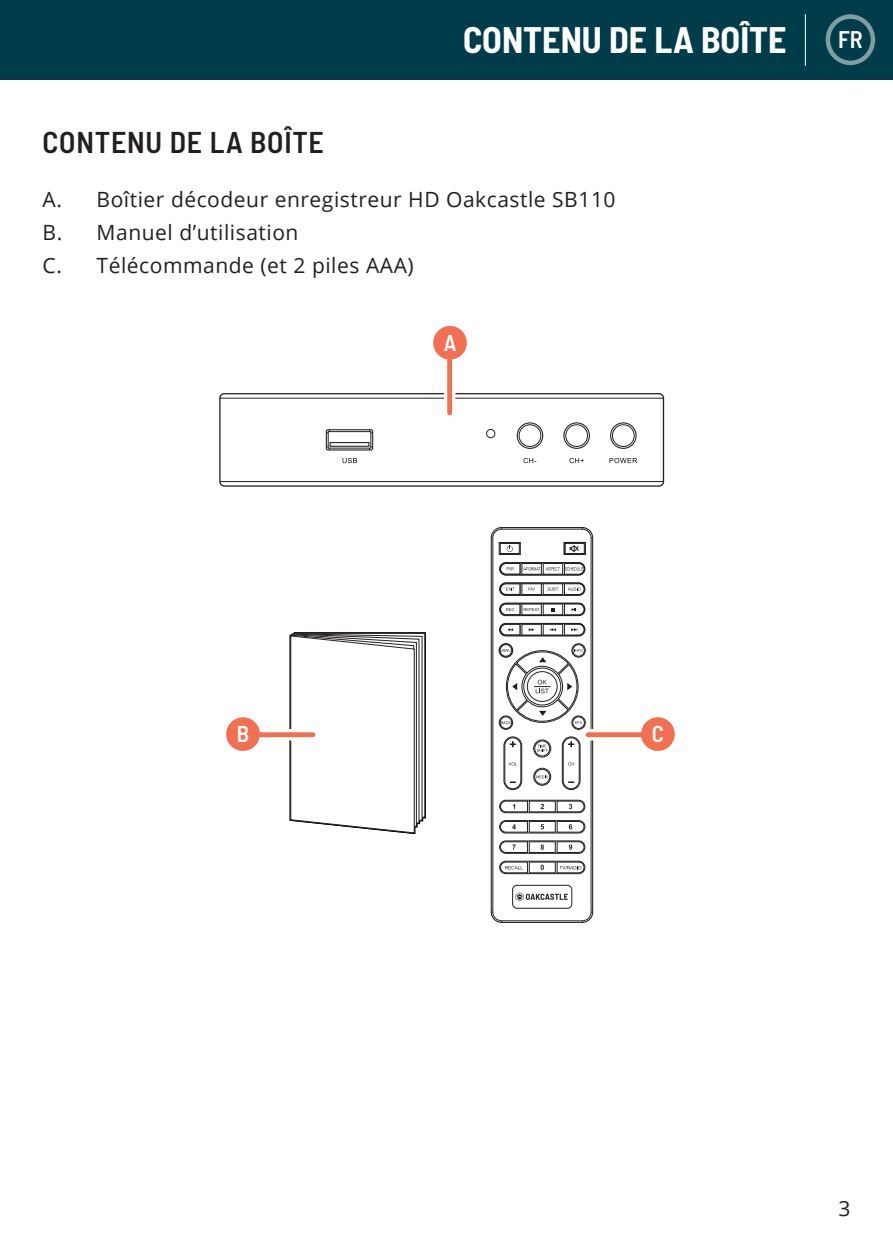
<style>
.page{position:relative;width:893px;height:1259px;background:#fff}
.page>*{position:absolute;margin:0;border:0;box-sizing:border-box;transform-origin:0 0}
.Page_Heading{font:700 semi-condensed 36px "Barlow";color:#fff}
.Section_Header{font:600 semi-condensed 30px "Barlow";letter-spacing:.025em;color:#231f20}
.t1{font:600 semi-condensed 24px "Barlow";color:#fff}
.t2{font:600 semi-condensed 22.8px "Barlow";color:#fff}
.t3{font:21px "Open Sans";letter-spacing:.025em;color:#231f20}
</style>
<div class="page">
<div style="left:0;top:0;width:892px;height:80px;background:#003c49"></div>
<hr style="left:804px;top:14px;width:1px;height:52px;background:#fff">
<div style="left:825px;top:14px;width:49px;height:51px;border:4px solid #fff;border-radius:50%"></div>
<svg style="left:289px;top:632px;width:135px;height:202px"></svg>
<div style="left:490px;top:527px;width:103px;height:396px;border:1px solid #231f20;border-radius:10px"></div>
<div style="left:533px;top:768px;width:17px;height:17px;border:1px solid #231f20;border-radius:50%"></div>
<div style="left:534px;top:769px;width:15px;height:15px;border:1px solid #231f20;border-radius:50%"></div>
<div style="left:498px;top:542px;width:22px;height:13px;border:1px solid #231f20"></div>
<div style="left:500px;top:543px;width:19px;height:10px;border:1px solid #231f20"></div>
<svg style="left:506px;top:545px;width:6px;height:7px"></svg>
<div style="left:533px;top:739px;width:18px;height:18px;border:1px solid #231f20;border-radius:50%"></div>
<div style="left:534px;top:741px;width:15px;height:15px;border:1px solid #231f20;border-radius:50%"></div>
<div style="left:563px;top:542px;width:22px;height:13px;border:1px solid #231f20"></div>
<svg style="left:569px;top:545px;width:9px;height:7px"></svg>
<svg style="left:536px;top:775px;width:12px;height:3px"></svg>
<svg style="left:536px;top:744px;width:11px;height:8px"></svg>
<div style="left:499px;top:861px;width:86px;height:13px;border:1px solid #231f20;border-radius:6px"></div>
<svg style="left:556px;top:862px;width:28px;height:11px"></svg>
<svg style="left:500px;top:862px;width:27px;height:11px"></svg>
<svg style="left:540px;top:864px;width:3px;height:6px"></svg>
<div style="left:499px;top:840px;width:86px;height:13px;border:1px solid #231f20;border-radius:6px"></div>
<svg style="left:540px;top:844px;width:3px;height:5px"></svg>
<svg style="left:556px;top:841px;width:28px;height:11px"></svg>
<svg style="left:500px;top:841px;width:27px;height:11px"></svg>
<div style="left:499px;top:820px;width:86px;height:13px;border:1px solid #231f20;border-radius:6px"></div>
<svg style="left:540px;top:824px;width:4px;height:5px"></svg>
<svg style="left:556px;top:821px;width:28px;height:11px"></svg>
<svg style="left:500px;top:821px;width:27px;height:11px"></svg>
<div style="left:499px;top:800px;width:86px;height:13px;border:1px solid #231f20;border-radius:6px"></div>
<svg style="left:556px;top:801px;width:28px;height:11px"></svg>
<svg style="left:500px;top:801px;width:27px;height:11px"></svg>
<div style="left:562px;top:737px;width:17px;height:52px;border:1px solid #231f20;border-radius:8px"></div>
<svg style="left:568px;top:741px;width:5px;height:6px"></svg>
<div style="left:561px;top:736px;width:19px;height:54px;border:1px solid #231f20;border-radius:9px"></div>
<svg style="left:568px;top:762px;width:5px;height:3px"></svg>
<div style="left:499px;top:562px;width:86px;height:13px;border:1px solid #231f20;border-radius:6px"></div>
<div style="left:499px;top:643px;width:13px;height:14px;border:1px solid #57585a;border-radius:50%"></div>
<div style="left:498px;top:643px;width:14px;height:14px;border:1px solid #231f20;border-radius:50%"></div>
<div style="left:499px;top:644px;width:12px;height:12px;border:1px solid #231f20;border-radius:50%"></div>
<div style="left:571px;top:643px;width:14px;height:14px;border:1px solid #231f20;border-radius:50%"></div>
<div style="left:572px;top:644px;width:12px;height:12px;border:1px solid #231f20;border-radius:50%"></div>
<div style="left:571px;top:715px;width:14px;height:14px;border:1px solid #231f20;border-radius:50%"></div>
<div style="left:572px;top:716px;width:12px;height:12px;border:1px solid #231f20;border-radius:50%"></div>
<div style="left:498px;top:715px;width:14px;height:14px;border:1px solid #231f20;border-radius:50%"></div>
<div style="left:499px;top:716px;width:12px;height:12px;border:1px solid #231f20;border-radius:50%"></div>
<div style="left:504px;top:737px;width:16px;height:52px;border:1px solid #231f20;border-radius:8px"></div>
<svg style="left:510px;top:741px;width:5px;height:6px"></svg>
<svg style="left:508px;top:762px;width:8px;height:3px"></svg>
<div style="left:503px;top:736px;width:18px;height:54px;border:1px solid #231f20;border-radius:9px"></div>
<div style="left:499px;top:623px;width:86px;height:13px;border:1px solid #231f20;border-radius:6px"></div>
<hr style="left:505px;top:623px;width:73px;height:1px;background:#231f20">
<hr style="left:505px;top:635px;width:73px;height:1px;background:#231f20">
<svg style="left:528px;top:628px;width:6px;height:3px"></svg>
<svg style="left:549px;top:628px;width:6px;height:3px"></svg>
<svg style="left:564px;top:623px;width:20px;height:13px"></svg>
<svg style="left:499px;top:623px;width:21px;height:13px"></svg>
<div style="left:499px;top:603px;width:86px;height:13px;border:1px solid #231f20;border-radius:6px"></div>
<svg style="left:564px;top:603px;width:20px;height:12px"></svg>
<hr style="left:505px;top:603px;width:73px;height:1px;background:#231f20">
<hr style="left:505px;top:615px;width:73px;height:1px;background:#231f20">
<svg style="left:499px;top:603px;width:40px;height:12px"></svg>
<svg style="left:547px;top:587px;width:11px;height:3px"></svg>
<div style="left:499px;top:582px;width:86px;height:13px;border:1px solid #231f20;border-radius:6px"></div>
<svg style="left:564px;top:583px;width:20px;height:12px"></svg>
<hr style="left:505px;top:582px;width:73px;height:1px;background:#231f20">
<hr style="left:505px;top:594px;width:73px;height:1px;background:#231f20">
<div style="left:512px;top:885px;width:59px;height:23px;border:1px solid #231f20;border-radius:4px"></div>
<div style="left:492px;top:529px;width:99px;height:392px;border:1px solid #231f20;border-radius:9px"></div>
<svg style="left:499px;top:583px;width:21px;height:12px"></svg>
<svg style="left:528px;top:587px;width:6px;height:3px"></svg>
<svg style="left:500px;top:649px;width:82px;height:75px"></svg>
<svg style="left:499px;top:562px;width:85px;height:13px"></svg>
<svg style="left:515px;top:892px;width:52px;height:9px"></svg>
<svg style="left:523px;top:458px;width:13px;height:5px"></svg>
<div style="left:325px;top:429px;width:48px;height:21px;border:1px solid #231f20;border-radius:2px"></div>
<svg style="left:569px;top:458px;width:14px;height:5px"></svg>
<svg style="left:609px;top:458px;width:28px;height:5px"></svg>
<svg style="left:342px;top:458px;width:15px;height:5px"></svg>
<div style="left:219px;top:393px;width:444px;height:94px;border:1px solid #231f20;border-radius:4px"></div>
<hr style="left:220px;top:398px;width:443px;height:1px;background:#231f20">
<hr style="left:220px;top:481px;width:443px;height:1px;background:#231f20">
<div style="left:516px;top:422px;width:27px;height:27px;border:1px solid #231f20;border-radius:50%"></div>
<div style="left:518px;top:424px;width:23px;height:23px;border:1px solid #231f20;border-radius:50%"></div>
<div style="left:563px;top:422px;width:26px;height:27px;border:1px solid #231f20;border-radius:50%"></div>
<div style="left:565px;top:424px;width:22px;height:23px;border:1px solid #231f20;border-radius:50%"></div>
<div style="left:609px;top:422px;width:27px;height:27px;border:1px solid #231f20;border-radius:50%"></div>
<div style="left:612px;top:424px;width:22px;height:23px;border:1px solid #231f20;border-radius:50%"></div>
<div style="left:328px;top:431px;width:43px;height:17px;border:1px solid #231f20"></div>
<svg style="left:326px;top:446px;width:4px;height:4px"></svg>
<svg style="left:326px;top:430px;width:4px;height:3px"></svg>
<svg style="left:369px;top:446px;width:3px;height:4px"></svg>
<div style="left:329px;top:442px;width:40px;height:5px;border:1px solid #231f20"></div>
<div style="left:486px;top:429px;width:9px;height:9px;border:1px solid #231f20;border-radius:50%"></div>
<svg style="left:444px;top:358px;width:11px;height:55px"></svg>
<div style="left:447px;top:348px;width:5px;height:65px;background:#f36f51"></div>
<div style="left:433px;top:326px;width:33px;height:33px;background:#f36f51;border-radius:50%"></div>
<svg style="left:259px;top:729px;width:54px;height:11px"></svg>
<div style="left:248px;top:732px;width:65px;height:5px;background:#f36f51"></div>
<div style="left:226px;top:717px;width:34px;height:34px;background:#f36f51;border-radius:50%"></div>
<svg style="left:588px;top:729px;width:52px;height:11px"></svg>
<div style="left:587px;top:732px;width:65px;height:5px;background:#f36f51"></div>
<div style="left:640px;top:717px;width:34px;height:34px;background:#f36f51;border-radius:50%"></div>
<p class="Page_Heading" style="left:463px;top:14px;width:325px">CONTENU DE LA BOÎTE</p>
<p class="t1" style="left:837px;top:22px;width:26px">FR</p>
<p class="Section_Header" style="left:43px;top:121px;width:283px">CONTENU DE LA BOÎTE</p>
<p class="t3" style="left:43px;top:185px;width:574px">A. Boîtier décodeur enregistreur HD Oakcastle SB110</p>
<p class="t3" style="left:43px;top:218px;width:257px">B. Manuel d’utilisation</p>
<p class="t3" style="left:43px;top:251px;width:372px">C. Télécommande (et 2 piles AAA)</p>
<p class="t2" style="left:443px;top:326px;width:14px">A</p>
<p class="t2" style="left:237px;top:717px;width:14px">B</p>
<p class="t2" style="left:651px;top:717px;width:14px">C</p>
<p class="t3" style="left:838px;top:1194px;width:14px">3</p>
</div>
